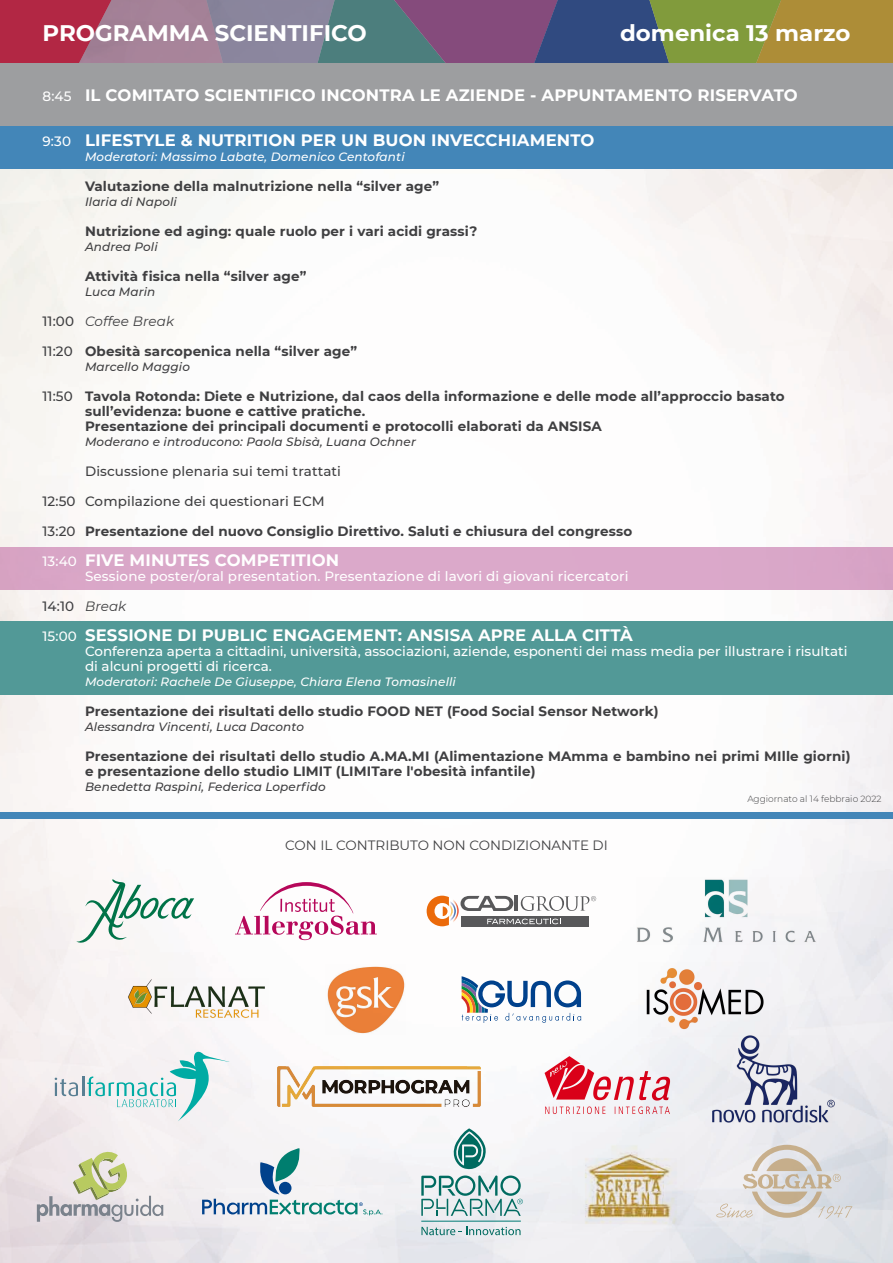
<style>
.page{position:relative;width:893px;height:1263px;background:#fff}
.page>*{position:absolute;margin:0;border:0;box-sizing:border-box;transform-origin:0 0}
.t1{font:700 22.5px "Montserrat";color:#fff}
.t2{font:700 16.5px "Montserrat";letter-spacing:.01em;color:#fff}
.t3{font:700 13.5px/15px "Montserrat";letter-spacing:.01em;color:#3f3f41}
.t4{font:500 13.5px/15px "Montserrat";color:#fff}
.t5{font:500 13.5px "Montserrat";letter-spacing:.01em;color:#3f3f41}
.t6{font:13.5px "Montserrat";color:#3f3f41}
.t7{font:italic 13.5px "Montserrat";letter-spacing:.01em;color:#3f3f41}
.t8{font:italic 500 12px "Montserrat";letter-spacing:.01em;color:#3f3f41}
.t9{font:italic 500 12px "Montserrat";letter-spacing:.01em;color:#fff}
.t10{font:300 9px "Montserrat";color:#3f3f41}
.s1{font-weight:500;font-size:13.5px}
.s2{font-weight:500;font-style:normal}
.s3{font-weight:500}
.s4{font-weight:400;font-style:italic}
</style>
<div class="page">
<img style="left:0;top:168px;width:893px;height:1095px">
<svg style="left:0;top:0;width:893px;height:64px;background:#836e6d"></svg>
<div style="left:0;top:64px;width:893px;height:62px;background:#9d9ea0"></div>
<div style="left:0;top:547px;width:893px;height:43px;background:#dba8ca"></div>
<div style="left:0;top:621px;width:893px;height:74px;background:#529997"></div>
<div style="left:0;top:126px;width:893px;height:42px;background:#4386b8"></div>
<div style="left:0;top:812px;width:893px;height:6px;background:#4386b8"></div>
<svg style="left:76px;top:879px;width:118px;height:68px"></svg>
<svg style="left:235px;top:882px;width:142px;height:58px"></svg>
<svg style="left:427px;top:896px;width:169px;height:30px"></svg>
<img style="left:636px;top:877px;width:181px;height:68px">
<img style="left:125px;top:978px;width:143px;height:43px">
<img style="left:326px;top:964px;width:80px;height:71px">
<svg style="left:462px;top:976px;width:119px;height:47px"></svg>
<img style="left:638px;top:963px;width:130px;height:73px">
<svg style="left:55px;top:1077px;width:23px;height:19px"></svg>
<hr style="left:82px;top:1076px;width:2px;height:20px;background:#597f93">
<svg style="left:87px;top:1049px;width:143px;height:72px"></svg>
<img style="left:278px;top:1066px;width:202px;height:41px">
<img style="left:544px;top:1051px;width:128px;height:71px">
<svg style="left:37px;top:1152px;width:126px;height:70px;background:#d8d6cc"></svg>
<svg style="left:202px;top:1148px;width:180px;height:67px"></svg>
<svg style="left:421px;top:1227px;width:100px;height:8px"></svg>
<hr style="left:421px;top:1221px;width:100px;height:1px;background:#007b75">
<svg style="left:452px;top:1128px;width:34px;height:41px"></svg>
<svg style="left:421px;top:1175px;width:102px;height:41px"></svg>
<img style="left:573px;top:1132px;width:112px;height:99px">
<svg style="left:716px;top:1145px;width:136px;height:74px;background:#dcd7d3"></svg>
<img style="left:712px;top:1036px;width:122px;height:86px">
<h1 class="t1" style="left:43px;top:17px;width:326px">PROGRAMMA SCIENTIFICO</h1>
<h1 class="t1" style="left:620px;top:17px;width:232px">domenica 13 marzo</h1>
<p class="t2" style="left:43px;top:84px;width:757px"><span class="s1">8:45</span> IL COMITATO SCIENTIFICO INCONTRA LE AZIENDE - APPUNTAMENTO RISERVATO</p>
<p class="t2" style="left:43px;top:129px;width:554px"><span class="s1">9:30</span> LIFESTYLE &amp; NUTRITION PER UN BUON INVECCHIAMENTO</p>
<p class="t9" style="left:85px;top:149px;width:321px">Moderatori: Massimo Labate, Domenico Centofanti</p>
<p class="t3" style="left:85px;top:178px;width:356px">Valutazione della malnutrizione nella “silver age”</p>
<p class="t8" style="left:85px;top:194px;width:93px">Ilaria di Napoli</p>
<p class="t3" style="left:85px;top:223px;width:394px">Nutrizione ed aging: quale ruolo per i vari acidi grassi?</p>
<p class="t8" style="left:85px;top:239px;width:74px">Andrea Poli</p>
<p class="t3" style="left:85px;top:268px;width:223px">Attività fisica nella “silver age”</p>
<p class="t8" style="left:85px;top:284px;width:72px">Luca Marin</p>
<p class="t7" style="left:43px;top:312px;width:133px"><span class="s2">11:00</span> Coffee Break</p>
<p class="t3" style="left:43px;top:343px;width:316px"><span class="s3">11:20</span> Obesità sarcopenica nella “silver age”</p>
<p class="t8" style="left:85px;top:359px;width:106px">Marcello Maggio</p>
<p class="t3" style="left:85px;top:388px;width:701px;text-indent:-43px"><span class="s3">11:50</span> Tavola Rotonda: Diete e Nutrizione, dal caos della informazione e delle mode all’approccio basato sull’evidenza: buone e cattive pratiche.<br>Presentazione dei principali documenti e protocolli elaborati da ANSISA</p>
<p class="t8" style="left:85px;top:434px;width:332px">Moderano e introducono: Paola Sbisà, Luana Ochner</p>
<p class="t5" style="left:85px;top:462px;width:258px">Discussione plenaria sui temi trattati</p>
<p class="t5" style="left:43px;top:492px;width:284px">12:50 Compilazione dei questionari ECM</p>
<p class="t3" style="left:43px;top:523px;width:591px"><span class="s3">13:20</span> Presentazione del nuovo Consiglio Direttivo. Saluti e chiusura del congresso</p>
<p class="t2" style="left:43px;top:549px;width:298px"><span class="s1">13:40</span> FIVE MINUTES COMPETITION</p>
<p class="t4" style="left:85px;top:568px;width:545px">Sessione poster/oral presentation. Presentazione di lavori di giovani ricercatori</p>
<p class="t5" style="left:43px;top:597px;width:85px">14:10 <span class="s4">Break</span></p>
<p class="t2" style="left:43px;top:624px;width:592px"><span class="s1">15:00</span> SESSIONE DI PUBLIC ENGAGEMENT: ANSISA APRE ALLA CITTÀ</p>
<p class="t4" style="left:85px;top:643px;width:764px">Conferenza aperta a cittadini, università, associazioni, aziende, esponenti dei mass media per illustrare i risultati di alcuni progetti di ricerca.</p>
<p class="t9" style="left:85px;top:674px;width:372px">Moderatori: Rachele De Giuseppe, Chiara Elena Tomasinelli</p>
<p class="t3" style="left:85px;top:703px;width:575px">Presentazione dei risultati dello studio FOOD NET (Food Social Sensor Network)</p>
<p class="t8" style="left:85px;top:719px;width:220px">Alessandra Vincenti, Luca Daconto</p>
<p class="t3" style="left:85px;top:748px;width:767px">Presentazione dei risultati dello studio A.MA.MI (Alimentazione MAmma e bambino nei primi MIlle giorni) e presentazione dello studio LIMIT (LIMITare l'obesità infantile)</p>
<p class="t8" style="left:85px;top:779px;width:242px">Benedetta Raspini, Federica Loperfido</p>
<p class="t10" style="left:747px;top:793px;width:136px">Aggiornato al 14 febbraio 2022</p>
<p class="t6" style="left:285px;top:835px;width:324px">CON IL CONTRIBUTO NON CONDIZIONANTE DI</p>
</div>
